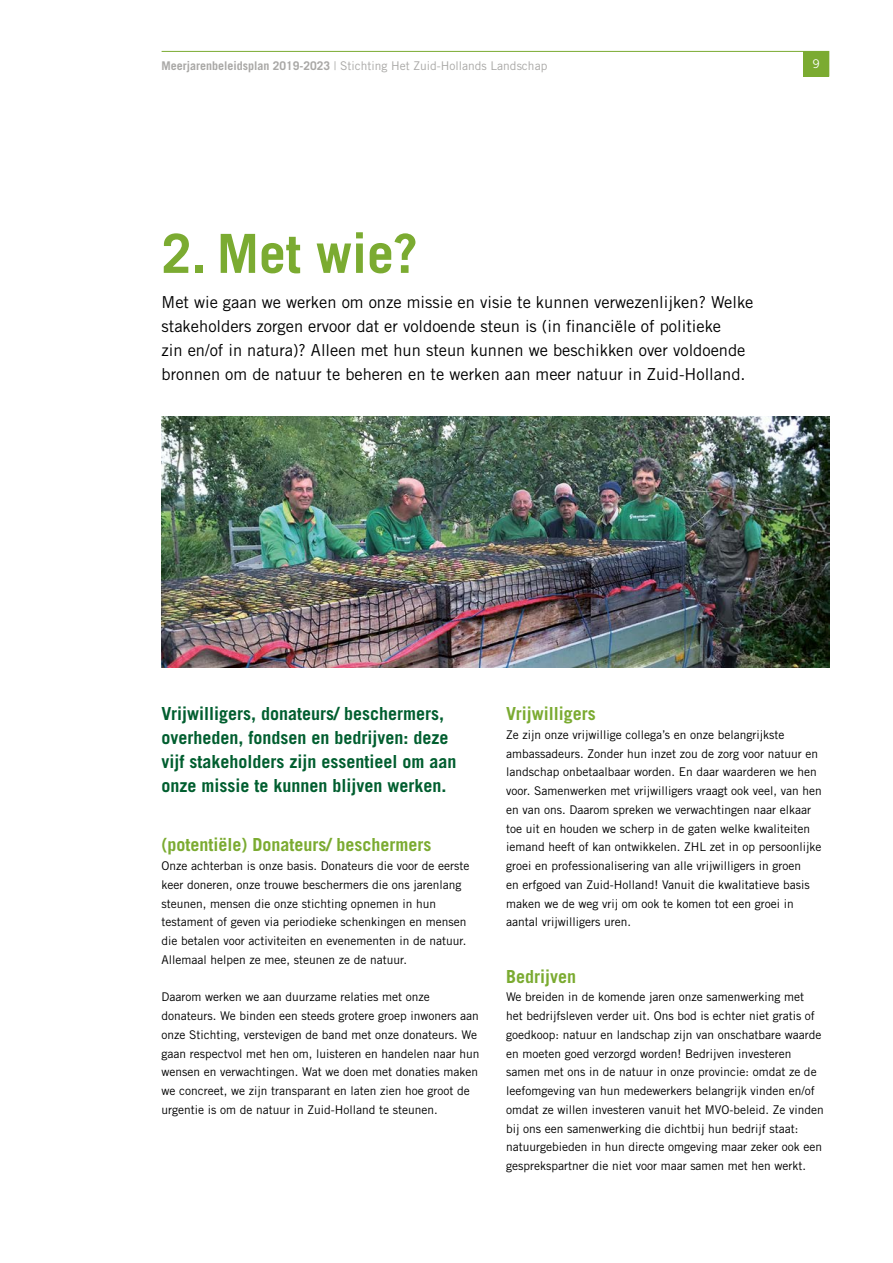
<style>
.page{position:relative;width:893px;height:1263px;background:#fff}
.page>*{position:absolute;margin:0;border:0;box-sizing:border-box;transform-origin:0 0}
.Hoofdstuk_kop{font:700 54px "Trade Gothic LT Std";color:#7bab31}
.Accent_Tekst{font:700 18px/24px "Trade Gothic LT Std";color:#005e2f}
.Tussenkop{font:700 18px "Trade Gothic LT Std";color:#7bab31}
.Intro_tekst_hoofdstu{font:16.5px/24px "Trade Gothic";color:#000}
.Broodtekst{font:12px/18.8px "Trade Gothic LT Std";color:#000}
.t1{font:12px "Trade Gothic LT Std";color:#a9a8a6}
.t2{font:12px "Trade Gothic LT Std";color:#fff}
.s1{font-weight:700}
</style>
<div class="page">
<svg style="left:161px;top:51px;width:669px;height:26px"></svg>
<img style="left:162px;top:417px;width:667px;height:251px">
<p class="t1" style="left:162px;top:59px;width:387px"><span class="s1">Meerjarenbeleidsplan 2019-2023</span> | Stichting Het Zuid-Hollands Landschap</p>
<p class="t2" style="left:812px;top:57px;width:9px">9</p>
<p class="Hoofdstuk_kop" style="left:162px;top:220px;width:258px">2. Met wie?</p>
<p class="Intro_tekst_hoofdstu" style="left:162px;top:289px;width:593px">Met wie gaan we werken om onze missie en visie te kunnen verwezenlijken? Welke stakeholders zorgen ervoor dat er voldoende steun is (in financiële of politieke<br>zin en/of in natura)? Alleen met hun steun kunnen we beschikken over voldoende bronnen om de natuur te beheren en te werken aan meer natuur in Zuid-Holland.</p>
<p class="Accent_Tekst" style="left:162px;top:701px;width:297px">Vrijwilligers, donateurs/ beschermers, overheden, fondsen en bedrijven: deze vijf stakeholders zijn essentieel om aan onze missie te kunnen blijven werken.</p>
<p class="Tussenkop" style="left:162px;top:834px;width:271px">(potentiële) Donateurs/ beschermers</p>
<p class="Broodtekst" style="left:162px;top:856px;width:309px">Onze achterban is onze basis. Donateurs die voor de eerste keer doneren, onze trouwe beschermers die ons jarenlang steunen, mensen die onze stichting opnemen in hun testament of geven via periodieke schenkingen en mensen die betalen voor activiteiten en evenementen in de natuur.<br>Allemaal helpen ze mee, steunen ze de natuur.</p>
<p class="Broodtekst" style="left:162px;top:987px;width:319px">Daarom werken we aan duurzame relaties met onze donateurs. We binden een steeds grotere groep inwoners aan onze Stichting, verstevigen de band met onze donateurs. We gaan respectvol met hen om, luisteren en handelen naar hun wensen en verwachtingen. Wat we doen met donaties maken we concreet, we zijn transparant en laten zien hoe groot de urgentie is om de natuur in Zuid-Holland te steunen.</p>
<p class="Tussenkop" style="left:506px;top:703px;width:91px">Vrijwilligers</p>
<p class="Broodtekst" style="left:506px;top:725px;width:317px">Ze zijn onze vrijwillige collega’s en onze belangrijkste ambassadeurs. Zonder hun inzet zou de zorg voor natuur en landschap onbetaalbaar worden. En daar waarderen we hen voor. Samenwerken met vrijwilligers vraagt ook veel, van hen en van ons. Daarom spreken we verwachtingen naar elkaar toe uit en houden we scherp in de gaten welke kwaliteiten iemand heeft of kan ontwikkelen. ZHL zet in op persoonlijke groei en professionalisering van alle vrijwilligers in groen<br>en erfgoed van Zuid-Holland! Vanuit die kwalitatieve basis maken we de weg vrij om ook te komen tot een groei in aantal vrijwilligers uren.</p>
<p class="Tussenkop" style="left:506px;top:965px;width:72px">Bedrijven</p>
<p class="Broodtekst" style="left:506px;top:987px;width:319px">We breiden in de komende jaren onze samenwerking met het bedrijfsleven verder uit. Ons bod is echter niet gratis of goedkoop: natuur en landschap zijn van onschatbare waarde en moeten goed verzorgd worden! Bedrijven investeren samen met ons in de natuur in onze provincie: omdat ze de leefomgeving van hun medewerkers belangrijk vinden en/of omdat ze willen investeren vanuit het MVO-beleid. Ze vinden bij ons een samenwerking die dichtbij hun bedrijf staat: natuurgebieden in hun directe omgeving maar zeker ook een gesprekspartner die niet voor maar samen met hen werkt.</p>
</div>
